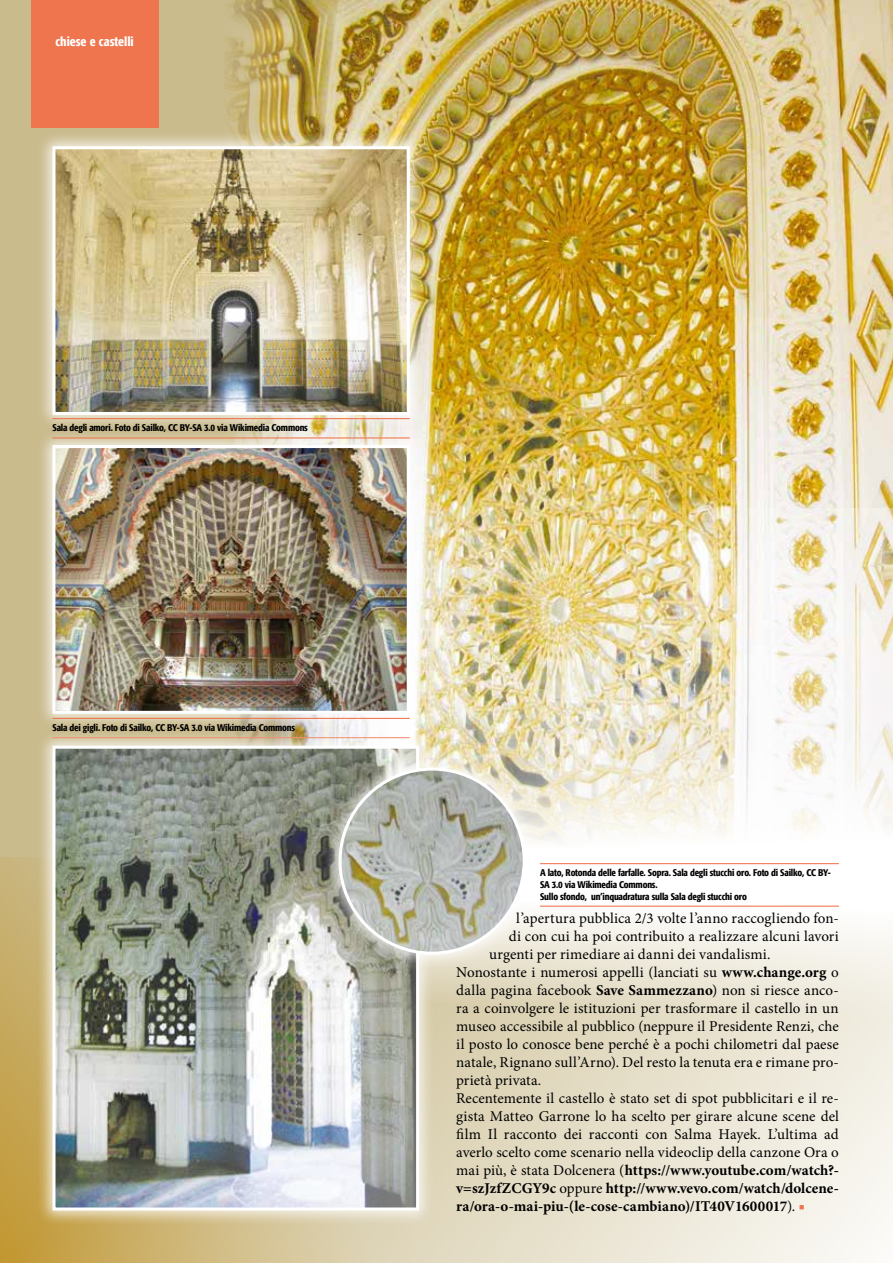
<style>
.page{position:relative;width:893px;height:1263px;background:#fff}
.page>*{position:absolute;margin:0;border:0;box-sizing:border-box;transform-origin:0 0}
.t1{font:15px "Minion Pro";letter-spacing:.005em;color:#000}
.t2{font:700 15px "Minion Pro";color:#000}
.t3{font:500 condensed 12.9px "Formata";color:#fff}
.t4{font:500 condensed 9.6px/11.6px "Formata";letter-spacing:-.02em;color:#000}
.s1{font-weight:700}
.s2{font-weight:400}
.s3{font-weight:400;color:#ee754d}
</style>
<div class="page">
<div style="left:0;top:0;width:231px;height:904px;background:#cabb8d"></div>
<img style="left:339px;top:0;width:554px;height:470px">
<div style="left:31px;top:0;width:127px;height:128px;background:#ee754d"></div>
<img style="left:226px;top:0;width:113px;height:131px">
<div style="left:37px;top:429px;width:389px;height:301px;background:#fff;opacity:.75"></div>
<img style="left:56px;top:449px;width:350px;height:59px">
<div style="left:37px;top:131px;width:389px;height:300px;background:#fff;opacity:.75"></div>
<img style="left:56px;top:150px;width:350px;height:261px">
<div style="left:52px;top:146px;width:358px;height:269px;border:3px solid #fff"></div>
<img style="left:130px;top:470px;width:763px;height:38px">
<hr style="left:52px;top:418px;width:358px;height:1px;background:#ee754d">
<hr style="left:52px;top:437px;width:358px;height:1px;background:#ee754d">
<img style="left:0;top:508px;width:893px;height:755px">
<hr style="left:540px;top:863px;width:299px;height:1px;background:#ee754d">
<hr style="left:540px;top:905px;width:299px;height:2px;background:#ee754d">
<p class="t3" style="left:55px;top:34px;width:80px">chiese e castelli</p>
<p class="t4" style="left:52px;top:422px;width:257px">Sala degli amori. Foto di Sailko, CC BY-SA 3.0 via Wikimedia Commons</p>
<p class="t4" style="left:52px;top:722px;width:244px">Sala dei gigli. Foto di Sailko, CC BY-SA 3.0 via Wikimedia Commons</p>
<p class="t4" style="left:540px;top:867px;width:292px">A lato, Rotonda delle farfalle. Sopra. Sala degli stucchi oro. Foto di Sailko, CC BY-<br>SA 3.0 via Wikimedia Commons.<br>Sullo sfondo, un’inquadratura sulla Sala degli stucchi oro</p>
<p class="t1" style="left:516px;top:908px;width:324px">l’apertura pubblica 2/3 volte l’anno raccogliendo fon-</p>
<p class="t1" style="left:509px;top:926px;width:332px">di con cui ha poi contribuito a realizzare alcuni lavori</p>
<p class="t1" style="left:489px;top:944px;width:283px">urgenti per rimediare ai danni dei vandalismi.</p>
<p class="t1" style="left:456px;top:962px;width:384px">Nonostante i numerosi appelli (lanciati su <span class="s1">www.change.org</span> o</p>
<p class="t1" style="left:456px;top:980px;width:384px">dalla pagina facebook <span class="s1">Save Sammezzano</span>) non si riesce anco-</p>
<p class="t1" style="left:456px;top:998px;width:384px">ra a coinvolgere le istituzioni per trasformare il castello in un</p>
<p class="t1" style="left:456px;top:1016px;width:384px">museo accessibile al pubblico (neppure il Presidente Renzi, che</p>
<p class="t1" style="left:456px;top:1034px;width:384px">il posto lo conosce bene perché è a pochi chilometri dal paese</p>
<p class="t1" style="left:456px;top:1052px;width:384px">natale, Rignano sull’Arno). Del resto la tenuta era e rimane pro-</p>
<p class="t1" style="left:456px;top:1070px;width:87px">prietà privata.</p>
<p class="t1" style="left:456px;top:1088px;width:384px">Recentemente il castello è stato set di spot pubblicitari e il re-</p>
<p class="t1" style="left:456px;top:1106px;width:384px">gista Matteo Garrone lo ha scelto per girare alcune scene del</p>
<p class="t1" style="left:456px;top:1124px;width:384px">film Il racconto dei racconti con Salma Hayek. L’ultima ad</p>
<p class="t1" style="left:456px;top:1142px;width:384px">averlo scelto come scenario nella videoclip della canzone Ora o</p>
<p class="t2" style="left:456px;top:1159px;width:384px"><span class="s2">mai più, è stata Dolcenera (</span>https://www.youtube.com/watch?-</p>
<p class="t2" style="left:456px;top:1177px;width:384px">v=szJzfZCGY9c <span class="s2">oppure</span> http://www.vevo.com/watch/dolcene-</p>
<p class="t2" style="left:456px;top:1195px;width:350px">ra/ora-o-mai-piu-(le-cose-cambiano)/IT40V1600017<span class="s2">).</span> <span class="s3">■</span></p>
</div>
